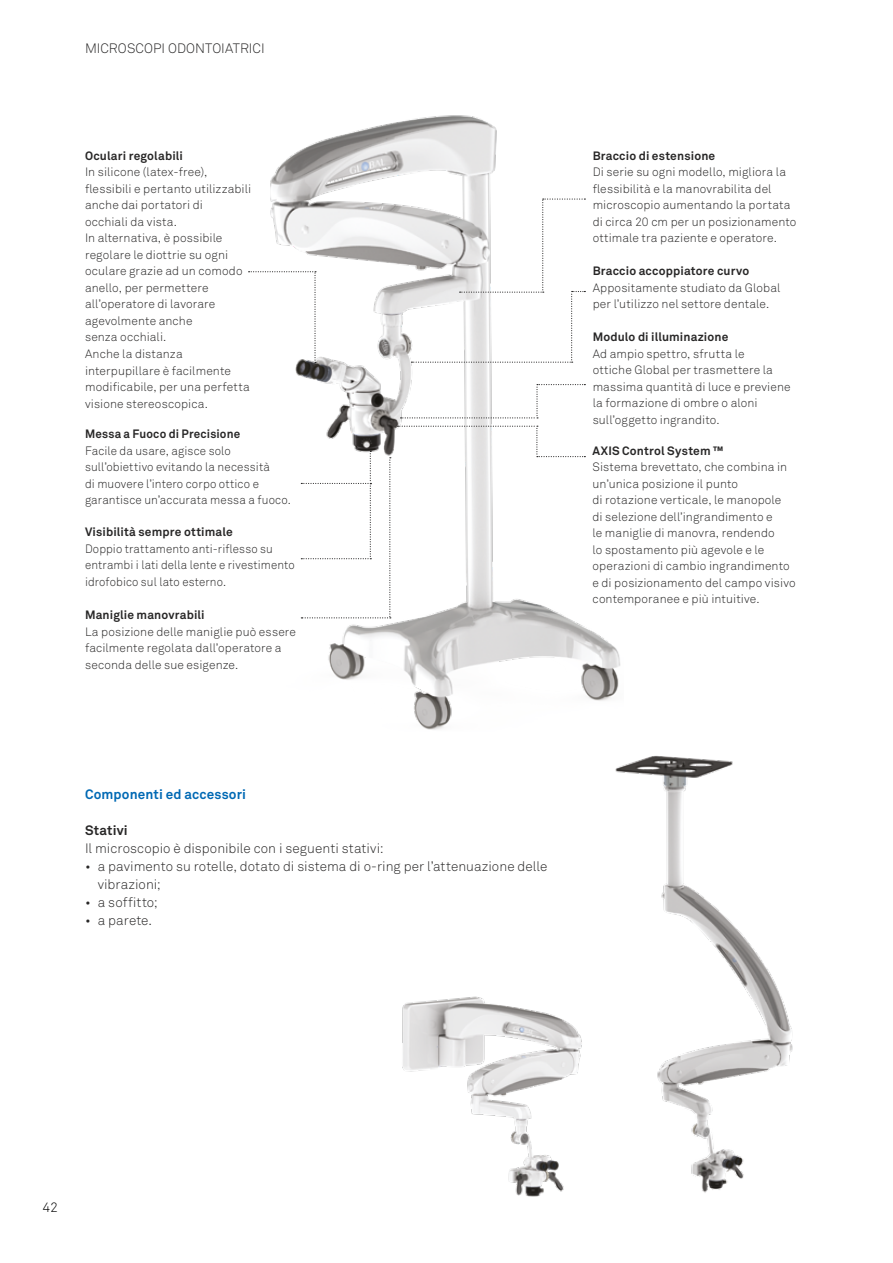
<style>
.page{position:relative;width:893px;height:1263px;background:#fff}
.page>*{position:absolute;margin:0;border:0;box-sizing:border-box;transform-origin:0 0}
.t1{font:13.5px/18px "Akkurat Light Pro";letter-spacing:.005em;color:#282727}
.t2{font:700 13.5px "Akkurat Pro";letter-spacing:.01em;color:#0069b4}
.t3{font:700 13.5px "Akkurat Pro";letter-spacing:.015em;color:#282727}
.t4{font:13.5px "Akkurat Light Pro";color:#000}
.t5{font:12px/16.5px "Akkurat Light Pro";letter-spacing:.01em;color:#282727}
.t6{font:700 12px "Akkurat Pro";letter-spacing:.01em;color:#282727}
.t7{font:12px/16.5px "Akkurat Light Pro";letter-spacing:.01em;color:#282727;scale:.96 1}
</style>
<div class="page">
<img style="left:270px;top:115px;width:351px;height:615px">
<svg style="left:249px;top:271px;width:67px;height:92px"></svg>
<svg style="left:301px;top:451px;width:90px;height:167px"></svg>
<svg style="left:397px;top:426px;width:188px;height:31px"></svg>
<svg style="left:401px;top:384px;width:184px;height:34px"></svg>
<svg style="left:411px;top:198px;width:174px;height:165px"></svg>
<img style="left:615px;top:755px;width:178px;height:438px">
<img style="left:402px;top:996px;width:180px;height:201px">
<p class="t1" style="left:85px;top:40px;width:181px">MICROSCOPI ODONTOIATRICI</p>
<p class="t6" style="left:85px;top:148px;width:99px">Oculari regolabili</p>
<p class="t5" style="left:85px;top:164px;width:168px">In silicone (latex-free), flessibili e pertanto utilizzabili anche dai portatori di<br>occhiali da vista.<br>In alternativa, è possibile regolare le diottrie su ogni oculare grazie ad un comodo anello, per permettere all’operatore di lavorare agevolmente anche<br>senza occhiali.<br>Anche la distanza interpupillare è facilmente modificabile, per una perfetta visione stereoscopica.</p>
<p class="t6" style="left:85px;top:427px;width:157px">Messa a Fuoco di Precisione</p>
<p class="t5" style="left:85px;top:443px;width:207px">Facile da usare, agisce solo sull’obiettivo evitando la necessità<br>di muovere l’intero corpo ottico e garantisce un’accurata messa a fuoco.</p>
<p class="t6" style="left:85px;top:524px;width:149px">Visibilità sempre ottimale</p>
<p class="t7" style="left:85px;top:540px;width:220px">Doppio trattamento anti-riflesso su entrambi i lati della lente e rivestimento idrofobico sul lato esterno.</p>
<p class="t6" style="left:85px;top:608px;width:121px">Maniglie manovrabili</p>
<p class="t5" style="left:85px;top:624px;width:213px">La posizione delle maniglie può essere facilmente regolata dall’operatore a seconda delle sue esigenze.</p>
<p class="t6" style="left:593px;top:148px;width:124px">Braccio di estensione</p>
<p class="t5" style="left:593px;top:164px;width:205px">Di serie su ogni modello, migliora la flessibilità e la manovrabilita del microscopio aumentando la portata di circa 20 cm per un posizionamento ottimale tra paziente e operatore.</p>
<p class="t6" style="left:593px;top:264px;width:158px">Braccio accoppiatore curvo</p>
<p class="t5" style="left:593px;top:280px;width:189px">Appositamente studiato da Global per l’utilizzo nel settore dentale.</p>
<p class="t6" style="left:593px;top:329px;width:137px">Modulo di illuminazione</p>
<p class="t5" style="left:593px;top:345px;width:199px">Ad ampio spettro, sfrutta le<br>ottiche Global per trasmettere la massima quantità di luce e previene la formazione di ombre o aloni sull’oggetto ingrandito.</p>
<p class="t6" style="left:593px;top:443px;width:132px">AXIS Control System ™</p>
<p class="t5" style="left:593px;top:459px;width:204px">Sistema brevettato, che combina in un’unica posizione il punto<br>di rotazione verticale, le manopole<br>di selezione dell’ingrandimento e<br>le maniglie di manovra, rendendo<br>lo spostamento più agevole e le operazioni di cambio ingrandimento e di posizionamento del campo visivo contemporanee e più intuitive.</p>
<p class="t2" style="left:85px;top:785px;width:163px">Componenti ed accessori</p>
<p class="t3" style="left:85px;top:821px;width:44px">Stativi</p>
<p class="t1" style="left:85px;top:839px;width:300px">Il microscopio è disponibile con i seguenti stativi:</p>
<p class="t1" style="left:98px;top:857px;width:451px;text-indent:-13px">• a pavimento su rotelle, dotato di sistema di o-ring per l’attenuazione delle vibrazioni;</p>
<p class="t1" style="left:85px;top:893px;width:74px">• a soffitto;</p>
<p class="t1" style="left:85px;top:911px;width:69px">• a parete.</p>
<p class="t4" style="left:43px;top:1199px;width:17px">42</p>
</div>
